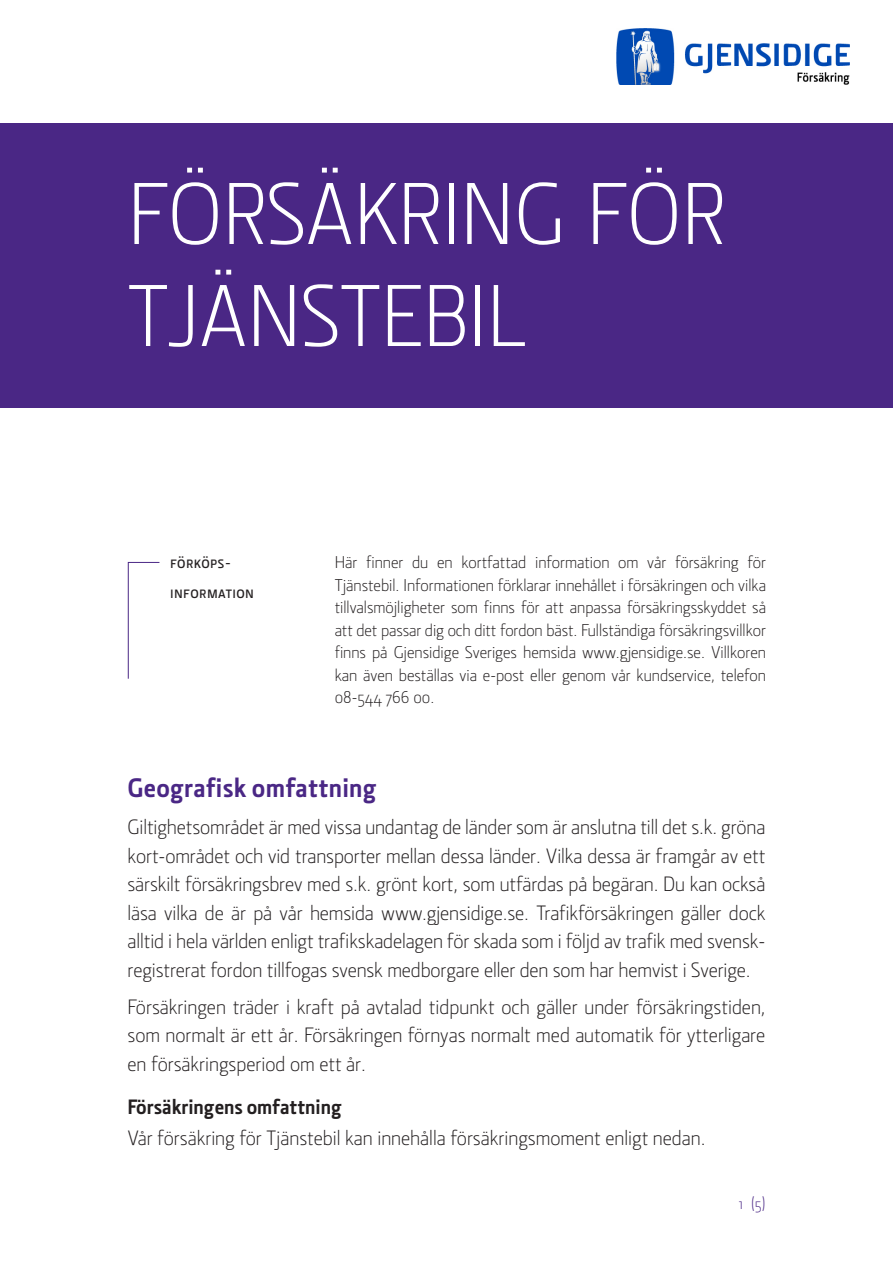
<style>
.page{position:relative;width:893px;height:1263px;background:#fff}
.page>*{position:absolute;margin:0;border:0;box-sizing:border-box;transform-origin:0 0}
.t1{font:300 88.5px "Section";color:#fff}
.Blå_huvudrubbe{font:700 27px "Section";letter-spacing:.01em;color:#4a2785}
.Ingress{font:300 21px/28.5px "Section";color:#231f20;text-align:justify}
.Ingress-2{font:700 21px "Section";color:#231f20}
.Brödtext{font:300 17.25px/22.5px "Section";color:#231f20;text-align:justify}
.Brödtext-2{font:17.25px "Section Medium Caps";letter-spacing:.025em;color:#231f20}
.Brödtext-3{font:300 15.75px "Section";color:#4a2785}
</style>
<div class="page">
<img style="left:616px;top:29px;width:234px;height:55px">
<div style="left:0;top:123px;width:893px;height:285px;background:#4a2785"></div>
<svg style="left:128px;top:562px;width:32px;height:117px"></svg>
<p class="t1" style="left:128px;top:164px;width:600px">FÖRSÄKRING FÖR</p>
<p class="t1" style="left:128px;top:266px;width:400px">TJÄNSTEBIL</p>
<p class="Brödtext-2" style="left:170px;top:553px;width:62px">förköps-</p>
<p class="Brödtext-2" style="left:170px;top:583px;width:85px">information</p>
<p class="Brödtext" style="left:335px;top:551px;width:433px">Här finner du en kortfattad information om vår försäkring för Tjänstebil. Informationen förklarar innehållet i försäkringen och vilka tillvalsmöjligheter som finns för att anpassa försäkringsskyddet så att det passar dig och ditt fordon bäst. Fullständiga -försäkringsvillkor finns på Gjensidige Sveriges hemsida www.gjensidige.se. Villkoren kan även beställas via e-post eller genom vår kundservice, telefon 08-544 766 00.</p>
<p class="Blå_huvudrubbe" style="left:128px;top:773px;width:250px">Geografisk omfattning</p>
<p class="Ingress" style="left:128px;top:813px;width:639px">Giltighetsområdet är med vissa undantag de länder som är anslutna till det s.k. gröna kort-området och vid transporter mellan dessa länder. Vilka dessa är framgår av ett särskilt försäkringsbrev med s.k. grönt kort, som utfärdas på begäran. Du kan -också läsa vilka de är på vår hemsida www.gjensidige.se. Trafikförsäkringen gäller dock alltid i hela världen enligt trafikskadelagen för skada som i följd av trafik med svensk&shy;registrerat fordon tillfogas svensk medborgare eller den som har hemvist i Sverige.</p>
<p class="Ingress" style="left:128px;top:992px;width:639px">Försäkringen träder i kraft på avtalad tidpunkt och gäller under försäkringstiden, som normalt är ett år. Försäkringen förnyas normalt med automatik för ytterligare en försäkringsperiod om ett år.</p>
<p class="Ingress-2" style="left:128px;top:1095px;width:216px">Försäkringens omfattning</p>
<p class="Ingress" style="left:128px;top:1123px;width:579px">Vår försäkring för Tjänstebil kan innehålla försäkringsmoment enligt nedan.</p>
<p class="Brödtext-3" style="left:739px;top:1195px;width:28px">1 (5)</p>
</div>
